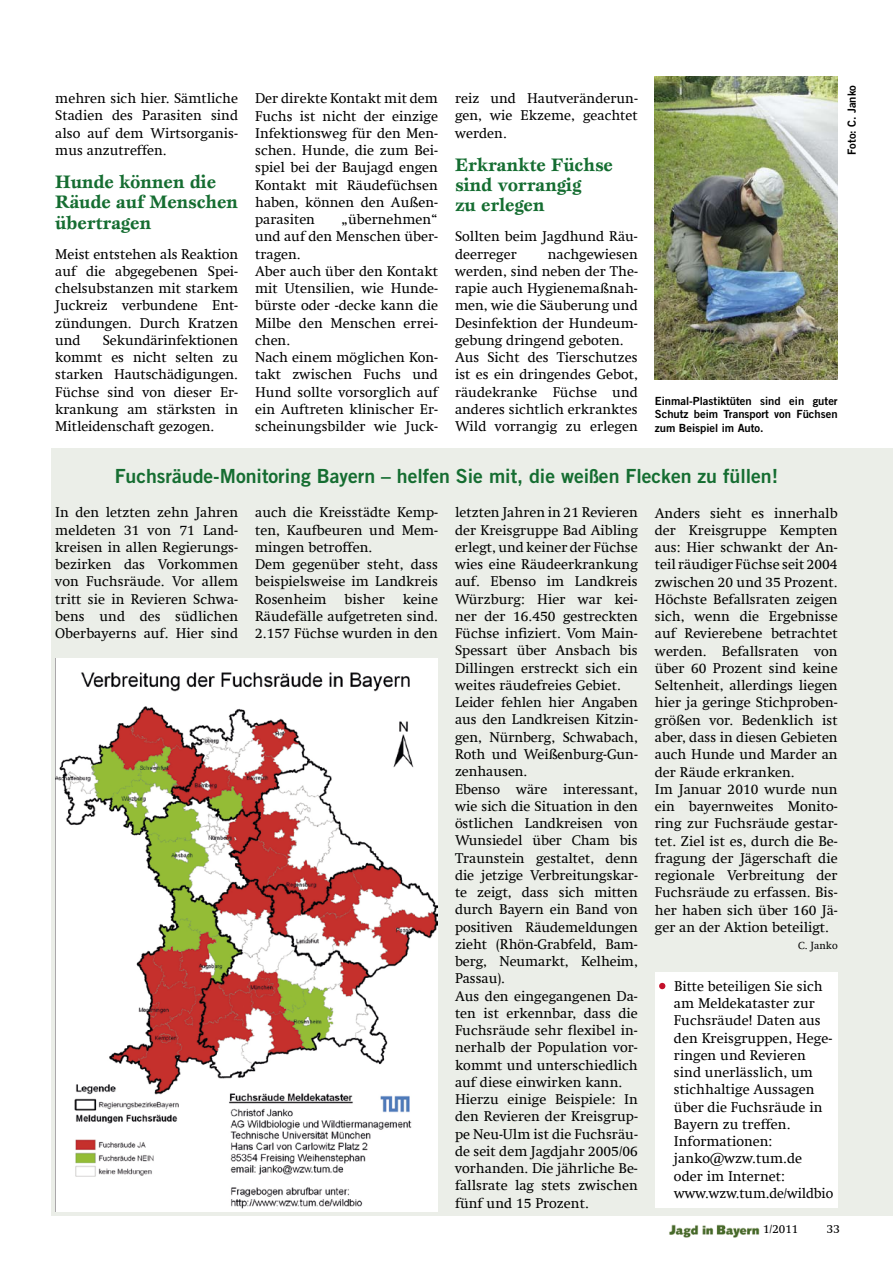
<style>
.page{position:relative;width:893px;height:1263px;background:#fff}
.page>*{position:absolute;margin:0;border:0;box-sizing:border-box;transform-origin:0 0}
.t1{font:19.5px "Trade Gothic LT Std Bd 2";color:#156d31}
.t2{font:700 18.75px/20.2px "Esprit Std";letter-spacing:-.01em;color:#156d31}
.t3{font:14.25px/17.2px "Swift Com";color:#000;text-align:justify}
.t4{font:12px "Swift Com";color:#000}
.t5{font:11.25px/13.5px "Trade Gothic LT Std Bd 2";color:#000;text-align:justify}
.t6{font:10.5px "Swift Com";color:#000}
</style>
<div class="page">
<img style="left:669px;top:1224px;width:91px;height:14px">
<div style="left:51px;top:448px;width:842px;height:768px;background:#ebeee8"></div>
<div style="left:655px;top:972px;width:183px;height:235px;background:#fff"></div>
<svg style="left:659px;top:983px;width:6px;height:6px"></svg>
<img style="left:55px;top:659px;width:383px;height:552px">
<img style="left:655px;top:77px;width:183px;height:302px">
<p class="t3" style="left:55px;top:90px;width:184px">mehren sich hier. Sämtliche Stadien des Parasiten sind also auf dem Wirtsorganis&shy;mus anzutreffen.</p>
<h2 class="t2" style="left:55px;top:171px;width:184px">Hunde können die<br>Räude auf Menschen übertragen</h2>
<p class="t3" style="left:55px;top:245px;width:184px">Meist entstehen als Reaktion auf die abgegebenen Spei&shy;chelsubstanzen mit starkem Juckreiz verbundene Ent&shy;zündungen. Durch Kratzen und</p>
<p class="t3" style="left:455px;top:90px;width:184px">reiz und Hautveränderun&shy;gen, wie Ekzeme, geachtet werden.</p>
<h2 class="t2" style="left:455px;top:154px;width:159px">Erkrankte Füchse sind vorrangig<br>zu erlegen</h2>
<p class="t3" style="left:455px;top:228px;width:184px">Sollten beim Jagdhund Räu&shy;deerreger</p>
<p class="t3" style="left:255px;top:90px;width:184px">Der direkte Kontakt mit dem Fuchs ist nicht der einzige Infektionsweg für den Men&shy;schen. Hunde, die zum Bei&shy;spiel bei der Baujagd engen Kontakt mit Räudefüchsen haben, können den Außen&shy;parasiten</p>
<p class="t3" style="left:255px;top:211px;width:184px;text-align:left;text-indent:86px">„übernehmen“ und auf den Menschen über&shy;tragen.<br>Aber auch über den Kontakt mit Utensilien, wie Hunde&shy;bürste oder -decke kann die<br>Milbe den Menschen errei&shy;chen.<br>Nach einem möglichen Kon&shy;takt zwischen Fuchs und<br>Hund sollte vorsorglich auf ein Auftreten klinischer Er&shy;scheinungsbilder wie Juck-</p>
<h1 class="t1" style="left:115px;top:464px;width:665px">Fuchsräude-Monitoring Bayern – helfen Sie mit, die weißen Flecken zu füllen!</h1>
<p class="t3" style="left:55px;top:504px;width:184px">In den letzten zehn Jahren meldeten 31 von 71 Land&shy;kreisen in allen Regierungs&shy;bezirken das Vorkommen von Fuchsräude. Vor allem tritt sie in Revieren Schwa&shy;bens und des südlichen Oberbayerns auf. Hier sind</p>
<p class="t3" style="left:255px;top:504px;width:184px;text-align:left">auch die Kreisstädte Kemp&shy;ten, Kaufbeuren und Mem&shy;mingen betroffen.<br>Dem gegenüber steht, dass beispielsweise im Landkreis<br>Rosenheim</p>
<p class="t3" style="left:455px;top:245px;width:184px;text-align:left;text-indent:93px">nachgewiesen werden, sind neben der The&shy;rapie auch Hygienemaßnah&shy;men, wie die Säuberung und<br>Desinfektion der Hundeum&shy;gebung dringend geboten.<br>Aus Sicht des Tierschutzes ist es ein dringendes Gebot, räudekranke Füchse und anderes sichtlich erkranktes<br>Wild vorrangig zu erlegen</p>
<p class="t3" style="left:55px;top:331px;width:184px;text-indent:47px">Sekundärinfektionen kommt es nicht selten zu starken Hautschädigungen.<br>Füchse sind von dieser Er&shy;krankung am stärksten in Mitleidenschaft gezogen.</p>
<p class="t5" style="left:655px;top:394px;width:184px">Einmal-Plastiktüten sind ein guter Schutz beim Transport von Füchsen zum Beispiel im Auto.</p>
<p class="t3" style="left:455px;top:504px;width:184px;text-align:left">letzten Jahren in 21 Revieren der Kreisgruppe Bad Aibling erlegt, und keiner der Füchse wies eine Räudeerkrankung auf. Ebenso im Landkreis<br>Würzburg: Hier war kei&shy;ner der 16.450 gestreckten<br>Füchse infiziert. Vom Main-<br>Spessart über Ansbach bis<br>Dillingen erstreckt sich ein weites räudefreies Gebiet.<br>Leider fehlen hier Angaben aus den Landkreisen Kitzin&shy;gen, Nürnberg, Schwabach,<br>Roth und Weißenburg-Gun&shy;zenhausen.<br>Ebenso wäre interessant, wie sich die Situation in den östlichen Landkreisen von<br>Wunsiedel über Cham bis<br>Traunstein gestaltet, denn die jetzige Verbreitungskar&shy;te zeigt, dass sich mitten durch Bayern ein Band von positiven Räudemeldungen zieht (Rhön-Grabfeld, Bam&shy;berg, Neumarkt, Kelheim,<br>Passau).<br>Aus den eingegangenen Da&shy;ten ist erkennbar, dass die<br>Fuchsräude sehr flexibel in&shy;nerhalb der Population vor&shy;kommt und unterschiedlich auf diese einwirken kann.<br>Hierzu einige Beispiele: In den Revieren der Kreisgrup&shy;pe Neu-Ulm ist die Fuchsräu&shy;de seit dem Jagdjahr 2005/06 vorhanden. Die jährliche Be&shy;fallsrate lag stets zwischen fünf und 15 Prozent.</p>
<p class="t3" style="left:655px;top:504px;width:184px;text-align:left">Anders sieht es innerhalb der Kreisgruppe Kempten aus: Hier schwankt der An&shy;teil räudiger Füchse seit 2004 zwischen 20 und 35 Prozent.<br>Höchste Befallsraten zeigen sich, wenn die Ergebnisse auf Revierebene betrachtet werden. Befallsraten von über 60 Prozent sind keine<br>Seltenheit, allerdings liegen hier ja geringe Stichproben&shy;größen vor. Bedenklich ist aber, dass in diesen Gebieten auch Hunde und Marder an der Räude erkranken.<br>Im Januar 2010 wurde nun ein bayernweites Monito&shy;ring zur Fuchsräude gestar&shy;tet. Ziel ist es, durch die Be&shy;fragung der Jägerschaft die regionale Verbreitung der<br>Fuchsräude zu erfassen. Bis&shy;her haben sich über 160 Jä&shy;ger an der Aktion beteiligt.</p>
<p class="t3" style="left:255px;top:590px;width:184px;text-indent:148px">keine Räudefälle aufgetreten sind.<br>2.157 Füchse wurden in den</p>
<p class="t3" style="left:345px;top:590px;width:42px">bisher</p>
<p class="t6" style="left:798px;top:939px;width:41px">C. Janko</p>
<p class="t3" style="left:674px;top:977px;width:161px;text-align:left">Bitte beteiligen Sie sich am Meldekataster zur<br>Fuchsräude! Daten aus den Kreisgruppen, Hege&shy;ringen und Revieren sind unerlässlich, um stichhaltige Aussagen über die Fuchsräude in<br>Bayern zu treffen.<br>Informationen: janko@wzw.tum.de oder im Internet: www.wzw.tum.de/wildbio</p>
<p class="t4" style="left:763px;top:1222px;width:37px">1/2011</p>
<p class="t4" style="left:827px;top:1222px;width:15px">33</p>
<p class="t5" style="left:845px;top:155px;width:71px;rotate:-90deg">Foto: C. Janko</p>
</div>
